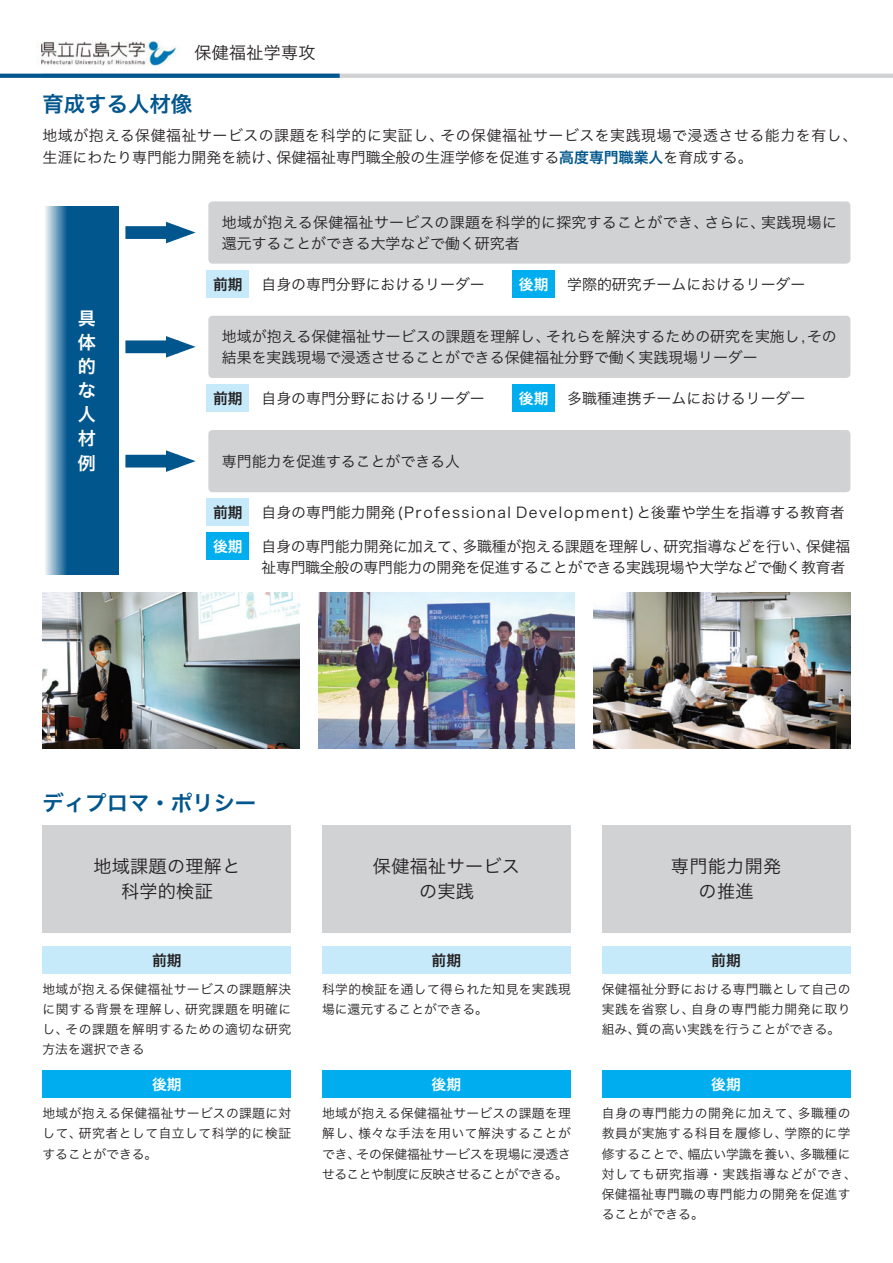
<style>
.page{position:relative;width:893px;height:1263px;background:#fff}
.page>*{position:absolute;margin:0;border:0;box-sizing:border-box;transform-origin:0 0}
.t1{font:21.45px "Hira Kaku Pro W6";color:#01568d}
.t2{font:18px/25.5px "Hira Kaku Pro W3";letter-spacing:.02em;color:#231f20;text-align:center}
.t3{font:18px/24.2px "Hira Kaku Pro W6";color:#fff;text-align:justify}
.t4{font:16.95px "Hira Kaku Pro W3";letter-spacing:.02em;color:#231f20}
.t5{font:14.85px/21.3px "Hira Kaku Pro W3";color:#231f20}
.t6{font:14.85px/21.3px "Hira Kaku Pro W3";letter-spacing:.04em;color:#231f20}
.t7{font:14.85px/21.3px "Hira Kaku Pro W3";letter-spacing:-.02em;color:#231f20}
.t8{font:14.85px/21.3px "Hira Kaku Pro W3";letter-spacing:.02em;color:#231f20}
.t9{font:14.85px "Hira Kaku Pro W3";letter-spacing:.05em;color:#231f20}
.t10{font:14.85px "Hira Kaku Pro W6";color:#231f20}
.t11{font:14.85px "Hira Kaku Pro W6";color:#fff}
.t12{font:12.75px/20.2px "Hira Kaku Pro W3";letter-spacing:.03em;color:#231f20;text-align:justify}
.s1{font-family:"Hira Kaku Pro W6";color:#01568d}
</style>
<div class="page">
<div style="left:208px;top:201px;width:642px;height:63px;background:#d1d2d4;border-radius:4px"></div>
<div style="left:208px;top:316px;width:642px;height:62px;background:#d1d2d4;border-radius:4px"></div>
<div style="left:208px;top:430px;width:642px;height:62px;background:#d1d2d4;border-radius:4px"></div>
<img style="left:41px;top:41px;width:136px;height:24px">
<hr style="left:43px;top:74px;width:850px;height:4px;background:#d1d2d4">
<svg style="left:0;top:74px;width:340px;height:4px"></svg>
<img style="left:43px;top:593px;width:256px;height:155px">
<img style="left:318px;top:593px;width:257px;height:155px">
<img style="left:594px;top:593px;width:256px;height:155px">
<div style="left:207px;top:270px;width:42px;height:28px;background:#c6eafa"></div>
<div style="left:207px;top:384px;width:42px;height:28px;background:#c6eafa"></div>
<div style="left:207px;top:499px;width:42px;height:27px;background:#c6eafa"></div>
<div style="left:43px;top:825px;width:248px;height:107px;background:#d1d2d4"></div>
<div style="left:43px;top:946px;width:248px;height:28px;background:#c6eafa"></div>
<div style="left:43px;top:1070px;width:248px;height:28px;background:#00aeef"></div>
<div style="left:322px;top:825px;width:249px;height:107px;background:#d1d2d4"></div>
<div style="left:322px;top:946px;width:249px;height:28px;background:#c6eafa"></div>
<div style="left:322px;top:1070px;width:249px;height:28px;background:#00aeef"></div>
<div style="left:602px;top:825px;width:248px;height:107px;background:#d1d2d4"></div>
<div style="left:602px;top:946px;width:248px;height:28px;background:#c6eafa"></div>
<div style="left:602px;top:1070px;width:248px;height:28px;background:#00aeef"></div>
<div style="left:512px;top:270px;width:43px;height:28px;background:#00aeef"></div>
<svg style="left:45px;top:206px;width:74px;height:369px;background:#276f9e"></svg>
<div style="left:512px;top:384px;width:43px;height:28px;background:#00aeef"></div>
<div style="left:207px;top:533px;width:42px;height:27px;background:#00aeef"></div>
<div style="left:125px;top:226px;width:53px;height:13px;background:#01568d"></div>
<svg style="left:166px;top:222px;width:30px;height:21px"></svg>
<div style="left:125px;top:340px;width:53px;height:13px;background:#01568d"></div>
<svg style="left:166px;top:336px;width:30px;height:22px"></svg>
<div style="left:125px;top:455px;width:53px;height:12px;background:#01568d"></div>
<svg style="left:166px;top:450px;width:30px;height:22px"></svg>
<h3 class="t4" style="left:195px;top:37px;width:123px">保健福祉学専攻</h3>
<h1 class="t1" style="left:43px;top:85px;width:151px">育成する人材像</h1>
<p class="t6" style="left:43px;top:124px;width:817px">地域が抱える保健福祉サービスの課題を科学的に実証し、その保健福祉サービスを実践現場で浸透させる能力を有し、生涯にわたり専門能力開発を続け、保健福祉専門職全般の生涯学修を促進する<span class="s1">高度専門職業人</span>を育成する。</p>
<p class="t8" style="left:222px;top:210px;width:616px">地域が抱える保健福祉サービスの課題を科学的に探究することができ、さらに、実践現場に還元することができる大学などで働く研究者</p>
<h2 class="t3" style="left:78px;top:305px;width:19px">具体的な人材例</h2>
<p class="t10" style="left:213px;top:270px;width:31px">前期</p>
<p class="t5" style="left:262px;top:272px;width:225px">自身の専門分野におけるリーダー</p>
<p class="t11" style="left:519px;top:270px;width:31px">後期</p>
<p class="t5" style="left:567px;top:272px;width:240px">学際的研究チームにおけるリーダー</p>
<p class="t5" style="left:222px;top:325px;width:616px">地域が抱える保健福祉サービスの課題を理解し、それらを解決するための研究を実施し,その結果を実践現場で浸透させることができる保健福祉分野で働く実践現場リーダー</p>
<p class="t10" style="left:213px;top:385px;width:31px">前期</p>
<p class="t5" style="left:262px;top:386px;width:225px">自身の専門分野におけるリーダー</p>
<p class="t5" style="left:222px;top:449px;width:240px">専門能力を促進することができる人</p>
<p class="t11" style="left:519px;top:385px;width:31px">後期</p>
<p class="t5" style="left:567px;top:386px;width:240px">多職種連携チームにおけるリーダー</p>
<p class="t10" style="left:213px;top:499px;width:31px">前期</p>
<p class="t11" style="left:213px;top:533px;width:31px">後期</p>
<p class="t9" style="left:262px;top:499px;width:585px">自身の専門能力開発(Professional Development)と後輩や学生を指導する教育者</p>
<p class="t7" style="left:261px;top:535px;width:590px">自身の専門能力開発に加えて、多職種が抱える課題を理解し、研究指導などを行い、保健福祉専門職全般の専門能力の開発を促進することができる実践現場や大学などで働く教育者</p>
<h1 class="t1" style="left:43px;top:784px;width:215px">ディプロマ・ポリシー</h1>
<h2 class="t2" style="left:93px;top:852px;width:149px">地域課題の理解と科学的検証</h2>
<h2 class="t2" style="left:373px;top:852px;width:149px">保健福祉サービスの実践</h2>
<h2 class="t2" style="left:671px;top:852px;width:112px">専門能力開発の推進</h2>
<p class="t10" style="left:152px;top:947px;width:31px">前期</p>
<p class="t10" style="left:432px;top:947px;width:31px">前期</p>
<p class="t10" style="left:711px;top:947px;width:31px">前期</p>
<p class="t12" style="left:43px;top:978px;width:250px">地域が抱える保健福祉サービスの課題解決に関する背景を理解し、研究課題を明確にし、その課題を解明するための適切な研究方法を選択できる</p>
<p class="t12" style="left:322px;top:978px;width:250px">科学的検証を通して得られた知見を実践現場に還元することができる。</p>
<p class="t12" style="left:602px;top:978px;width:250px">保健福祉分野における専門職として自己の実践を省察し、自身の専門能力開発に取り組み、質の高い実践を行うことができる。</p>
<p class="t11" style="left:152px;top:1071px;width:31px">後期</p>
<p class="t11" style="left:432px;top:1071px;width:31px">後期</p>
<p class="t11" style="left:711px;top:1071px;width:31px">後期</p>
<p class="t12" style="left:43px;top:1102px;width:250px">地域が抱える保健福祉サービスの課題に対して、研究者として自立して科学的に検証することができる。</p>
<p class="t12" style="left:322px;top:1102px;width:250px">地域が抱える保健福祉サービスの課題を理解し、様々な手法を用いて解決することができ、その保健福祉サービスを現場に浸透させることや制度に反映させることができる。</p>
<p class="t12" style="left:602px;top:1102px;width:257px;text-align:left">自身の専門能力の開発に加えて、多職種の教員が実施する科目を履修し、学際的に学修することで、幅広い学識を養い、多職種に対しても研究指導・実践指導などができ、保健福祉専門職の専門能力の開発を促進することができる。</p>
</div>
